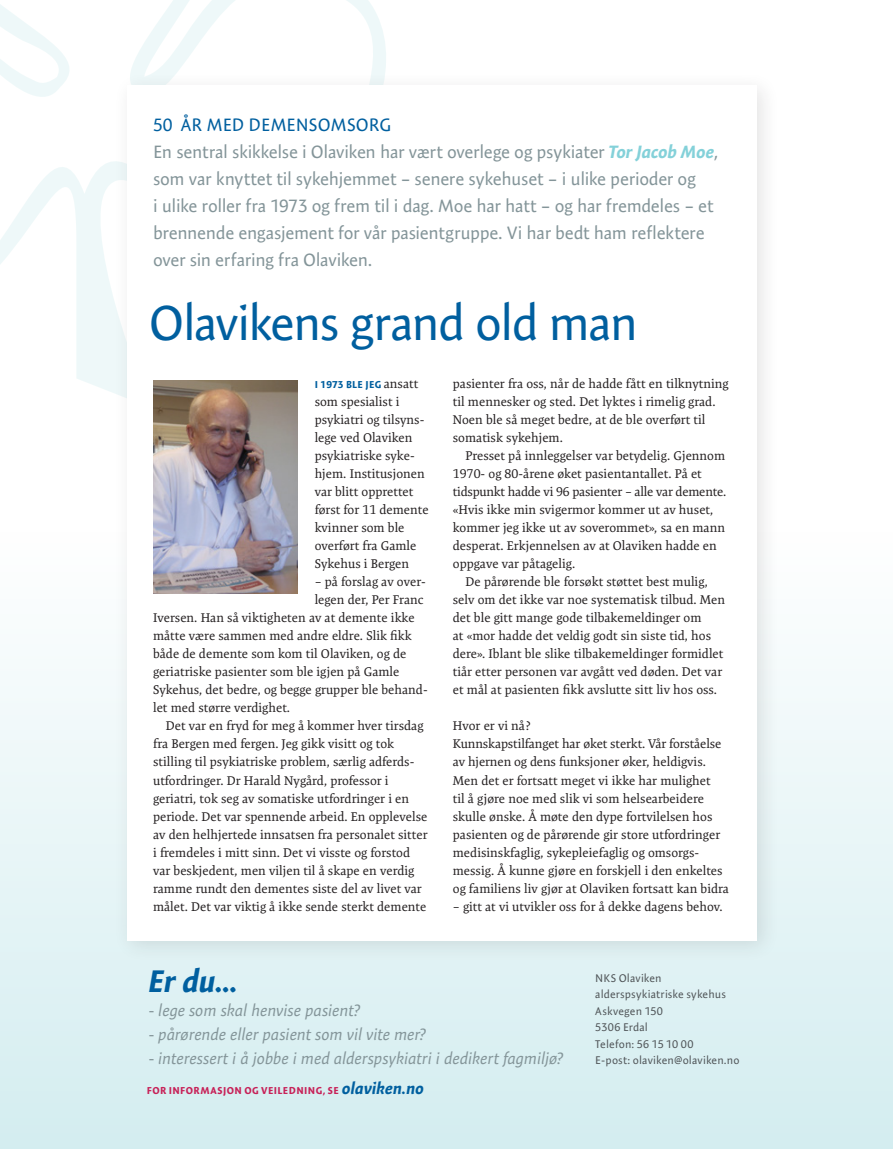
<style>
.page{position:relative;width:893px;height:1149px;background:#fff}
.page>*{position:absolute;margin:0;border:0;box-sizing:border-box;transform-origin:0 0}
.t1{font:49.5px "Expo Sans Pro";letter-spacing:-.04em;color:#005f9f}
.t2{font:italic 700 31.5px "Expo Sans Pro";color:#005f9f}
.t3{font:18px/27px "Expo Sans Pro";letter-spacing:-.02em;color:#849599}
.t4{font:italic 16.5px "Expo Sans Pro";letter-spacing:-.015em;color:#849599}
.t5{font:12.75px/18px "Expo Serif Pro";color:#231f20}
.t6{font:11.25px/16.5px "Expo Sans Pro";letter-spacing:.01em;color:#515659}
.t7{font:700 10.2px "Expo Sans Pro";letter-spacing:.045em;color:#c72158}
.t8{font:700 10.2px "Expo Sans Pro";letter-spacing:.03em;color:#005f9f}
.s1{color:#005f9f}
.s2{font-weight:700;font-style:italic;color:#84d1d9}
.s3{font-family:"Expo Serif Pro";font-weight:400;font-size:12.75px;color:#231f20}
.s4{font-style:italic;font-size:16.5px;color:#005f9f}
</style>
<div class="page">
<svg style="left:0;top:0;width:386px;height:393px"></svg>
<div style="left:0;top:532px;width:893px;height:616px;background:linear-gradient(to bottom,#fefefe,#d4edf0)"></div>
<div style="left:113px;top:71px;width:667px;height:892px;background:#231f20;opacity:.12"></div>
<div style="left:128px;top:85px;width:629px;height:855px;background:#fff"></div>
<img style="left:153px;top:380px;width:145px;height:213px">
<p class="t3" style="left:153px;top:111px;width:567px"><span class="s1">50 ÅR MED DEMENSOMSORG<br></span>En sentral skikkelse i Olaviken har vært overlege og psykiater <span class="s2">Tor Jacob Moe</span>, som var knyttet til sykehjemmet – senere sykehuset – i ulike perioder og<br>i ulike roller fra 1973 og frem til i dag. Moe har hatt – og har fremdeles – et brennende engasjement for vår pasientgruppe. Vi har bedt ham reflektere over sin erfaring fra Olaviken.</p>
<h1 class="t1" style="left:149px;top:294px;width:491px">Olavikens grand old man</h1>
<p class="t8" style="left:315px;top:378px;width:105px">I 1973 BLE JEG <span class="s3">ansatt</span></p>
<p class="t5" style="left:315px;top:392px;width:116px">som spesialist i psykiatri og tilsyns&shy;lege ved Olaviken psykiatriske syke&shy;hjem. Institusjonen var blitt opprettet først for 11 demente kvinner som ble overført fra Gamle<br>Sykehus i Bergen</p>
<p class="t5" style="left:315px;top:572px;width:111px">– på forslag av over-</p>
<p class="t5" style="left:315px;top:590px;width:110px">legen der, Per Franc</p>
<p class="t5" style="left:153px;top:608px;width:263px">Iversen. Han så viktigheten av at demente ikke</p>
<p class="t5" style="left:153px;top:626px;width:260px">måtte være sammen med andre eldre. Slik fikk</p>
<p class="t5" style="left:153px;top:644px;width:255px">både de demente som kom til Olaviken, og de</p>
<p class="t5" style="left:153px;top:662px;width:248px">geriatriske pasienter som ble igjen på Gamle</p>
<p class="t5" style="left:153px;top:680px;width:276px">Sykehus, det bedre, og begge grupper ble behand-</p>
<p class="t5" style="left:153px;top:698px;width:139px">let med større verdighet.</p>
<p class="t5" style="left:166px;top:716px;width:259px">Det var en fryd for meg å kommer hver tirsdag</p>
<p class="t5" style="left:153px;top:734px;width:243px">fra Bergen med fergen. Jeg gikk visitt og tok</p>
<p class="t5" style="left:153px;top:752px;width:261px">stilling til psykiatriske problem, særlig adferds-</p>
<p class="t5" style="left:153px;top:770px;width:237px">utfordringer. Dr Harald Nygård, professor i</p>
<p class="t5" style="left:153px;top:788px;width:258px">geriatri, tok seg av somatiske utfordringer i en</p>
<p class="t5" style="left:153px;top:806px;width:276px">periode. Det var spennende arbeid. En opplevelse</p>
<p class="t5" style="left:153px;top:824px;width:276px">av den helhjertede innsatsen fra personalet sitter</p>
<p class="t5" style="left:153px;top:842px;width:259px">i fremdeles i mitt sinn. Det vi visste og forstod</p>
<p class="t5" style="left:153px;top:860px;width:263px">var beskjedent, men viljen til å skape en verdig</p>
<p class="t5" style="left:153px;top:878px;width:270px">ramme rundt den dementes siste del av livet var</p>
<p class="t5" style="left:153px;top:896px;width:275px">målet. Det var viktig å ikke sende sterkt demente</p>
<p class="t5" style="left:453px;top:374px;width:277px">pasienter fra oss, når de hadde fått en tilknytning til mennesker og sted. Det lyktes i rimelig grad.<br>Noen ble så meget bedre, at de ble overført til somatisk sykehjem.</p>
<p class="t5" style="left:453px;top:446px;width:275px;text-indent:13px">Presset på innleggelser var betydelig. Gjennom 1970- og 80-årene øket pasientantallet. På et tidspunkt hadde vi 96 pasienter – alle var demente. «Hvis ikke min svigermor kommer ut av huset, kommer jeg ikke ut av soverommet», sa en mann desperat. Erkjennelsen av at Olaviken hadde en oppgave var påtagelig.</p>
<p class="t5" style="left:453px;top:572px;width:274px;text-indent:13px">De pårørende ble forsøkt støttet best mulig, selv om det ikke var noe systematisk tilbud. Men det ble gitt mange gode tilbakemeldinger om<br>at «mor hadde det veldig godt sin siste tid, hos dere». Iblant ble slike tilbakemeldinger formidlet tiår etter personen var avgått ved døden. Det var et mål at pasienten fikk avslutte sitt liv hos oss.</p>
<p class="t5" style="left:453px;top:716px;width:278px">Hvor er vi nå?<br>Kunnskapstilfanget har øket sterkt. Vår forståelse av hjernen og dens funksjoner øker, heldigvis.<br>Men det er fortsatt meget vi ikke har mulighet<br>til å gjøre noe med slik vi som helsearbeidere skulle ønske. Å møte den dype fortvilelsen hos pasienten og de pårørende gir store utfordringer medisinskfaglig, sykepleiefaglig og omsorgs&shy;messig. Å kunne gjøre en forskjell i den enkeltes og familiens liv gjør at Olaviken fortsatt kan bidra</p>
<p class="t5" style="left:453px;top:896px;width:271px">– gitt at vi utvikler oss for å dekke dagens behov.</p>
<h2 class="t2" style="left:149px;top:961px;width:91px">Er du...</h2>
<p class="t4" style="left:149px;top:999px;width:212px">- lege som skal henvise pasient?</p>
<p class="t4" style="left:149px;top:1023px;width:278px">- pårørende eller pasient som vil vite mer?</p>
<p class="t4" style="left:149px;top:1047px;width:416px">- interessert i å jobbe i med alderspsykiatri i dedikert fagmiljø?</p>
<p class="t7" style="left:147px;top:1083px;width:279px">FOR INFORMASJON OG VEILEDNING, SE <span class="s4">olaviken.no</span></p>
<p class="t6" style="left:595px;top:968px;width:146px">NKS Olaviken alderspsykiatriske sykehus<br>Askvegen 150<br>5306 Erdal<br>Telefon: 56 15 10 00<br>E-post: olaviken@olaviken.no</p>
</div>
